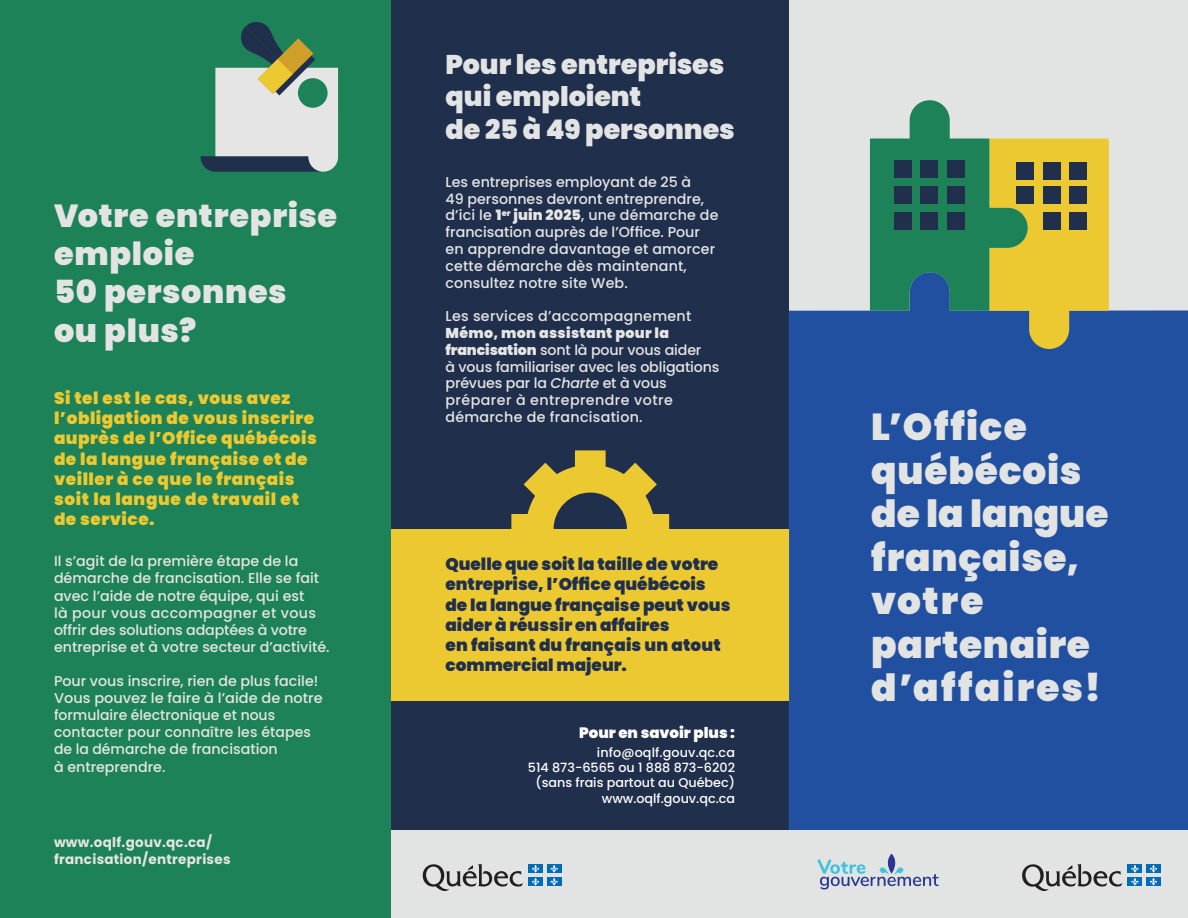
<style>
.page{position:relative;width:1188px;height:918px;background:#fff}
.page>*{position:absolute;margin:0;border:0;box-sizing:border-box;transform-origin:0 0}
.t1{font:900 37.5px/43.5px "Poppins";letter-spacing:.025em;color:#e2e3e3}
.t2{font:900 31.8px/38.2px "Poppins";letter-spacing:.02em;color:#e2e3e3}
.t3{font:900 27px/32.4px "Poppins";color:#e2e3e3}
.t4{font:900 16.8px/20.2px "Poppins";letter-spacing:.03em;color:#ecc931}
.t5{font:900 16.8px/20.2px "Poppins";color:#202f4c}
.t6{font:900 15px "Poppins";color:#fff}
.t7{font:500 14.25px/16.8px "Poppins";color:#e4e5e4}
.t8{font:500 14.25px "Poppins";letter-spacing:.03em;color:#e4e5e4}
.t9{font:500 14.25px "Poppins";letter-spacing:.02em;color:#e4e5e4}
.t10{font:700 13.5px/16.2px "Poppins";letter-spacing:.02em;color:#e4e5e4}
.t11{font:500 12.75px/15.3px "Poppins";color:#fff;text-align:center}
.s1{font-weight:900}
.s2{font-style:italic}
</style>
<div class="page">
<div style="left:0;top:0;width:392px;height:918px;background:#1d8257"></div>
<div style="left:392px;top:0;width:397px;height:831px;background:#202f4c"></div>
<svg style="left:201px;top:22px;width:138px;height:150px"></svg>
<div style="left:392px;top:529px;width:397px;height:172px;background:#ecc931"></div>
<svg style="left:511px;top:450px;width:158px;height:79px"></svg>
<div style="left:789px;top:0;width:399px;height:313px;background:#e2e3e3"></div>
<div style="left:789px;top:311px;width:399px;height:520px;background:#2250a0"></div>
<svg style="left:870px;top:100px;width:239px;height:249px"></svg>
<div style="left:392px;top:831px;width:796px;height:87px;background:#e2e3e3"></div>
<svg style="left:818px;top:854px;width:121px;height:35px"></svg>
<svg style="left:1022px;top:864px;width:101px;height:27px"></svg>
<div style="left:1128px;top:864px;width:14px;height:9px;background:#006bb6"></div>
<div style="left:1146px;top:864px;width:15px;height:9px;background:#006bb6"></div>
<div style="left:1128px;top:877px;width:14px;height:9px;background:#006bb6"></div>
<svg style="left:1131px;top:865px;width:8px;height:21px"></svg>
<div style="left:1146px;top:877px;width:15px;height:9px;background:#006bb6"></div>
<svg style="left:1150px;top:865px;width:7px;height:21px"></svg>
<svg style="left:423px;top:864px;width:100px;height:27px"></svg>
<div style="left:528px;top:864px;width:15px;height:9px;background:#006bb6"></div>
<div style="left:547px;top:864px;width:14px;height:9px;background:#006bb6"></div>
<div style="left:528px;top:877px;width:15px;height:9px;background:#006bb6"></div>
<svg style="left:532px;top:865px;width:7px;height:21px"></svg>
<div style="left:547px;top:877px;width:14px;height:9px;background:#006bb6"></div>
<svg style="left:550px;top:865px;width:8px;height:21px"></svg>
<p class="t2" style="left:54px;top:197px;width:285px">Votre entreprise emploie<br>50 personnes</p>
<p class="t2" style="left:54px;top:311px;width:144px">ou plus?</p>
<p class="t4" style="left:54px;top:388px;width:264px">Si tel est le cas, vous avez l’obligation de vous inscrire auprès de l’Office québécois de la langue française et de veiller à ce que le français soit la langue de travail et de service.</p>
<p class="t7" style="left:54px;top:553px;width:277px">Il s’agit de la première étape de la démarche de francisation. Elle se fait avec l’aide de notre équipe, qui est<br>là pour vous accompagner et vous offrir des solutions adaptées à votre entreprise et à votre secteur d’activité.</p>
<p class="t7" style="left:54px;top:673px;width:270px;line-height:17.2px">Pour vous inscrire, rien de plus facile!<br>Vous pouvez le faire à l’aide de notre formulaire électronique et nous contacter pour connaître les étapes de la démarche de francisation<br>à entreprendre.</p>
<p class="t10" style="left:54px;top:835px;width:178px">www.oqlf.gouv.qc.ca/ francisation/entreprises</p>
<p class="t3" style="left:446px;top:48px;width:280px">Pour les entreprises</p>
<p class="t3" style="left:446px;top:81px;width:291px">qui emploient<br>de 25 à 49 personnes</p>
<p class="t7" style="left:446px;top:173px;width:274px">Les entreprises employant de 25 à<br>49 personnes devront entreprendre, d’ici le <span class="s1">1</span><sup>er</sup> <span class="s1">juin 2025</span>, une démarche de francisation auprès de l’Office. Pour</p>
<p class="t7" style="left:446px;top:241px;width:271px">en apprendre davantage et amorcer cette démarche dès maintenant, consultez notre site Web.</p>
<p class="t7" style="left:446px;top:308px;width:276px">Les services d’accompagnement <span class="s1">Mémo, mon assistant pour la francisation</span> sont là pour vous aider<br>à vous familiariser avec les obligations prévues par la <span class="s2">Charte</span> et à vous</p>
<p class="t8" style="left:446px;top:392px;width:229px">préparer à entreprendre votre</p>
<p class="t9" style="left:446px;top:409px;width:199px">démarche de francisation.</p>
<p class="t1" style="left:871px;top:405px;width:157px">L’Office</p>
<p class="t1" style="left:871px;top:449px;width:239px">québécois de la langue française, votre</p>
<p class="t1" style="left:871px;top:623px;width:231px">partenaire d’affaires!</p>
<p class="t6" style="left:579px;top:724px;width:157px">Pour en savoir plus :</p>
<p class="t11" style="left:597px;top:745px;width:140px">info@oqlf.gouv.qc.ca</p>
<p class="t11" style="left:528px;top:760px;width:209px">514 873-6565 ou 1 888 873-6202 (sans frais partout au Québec)</p>
<p class="t11" style="left:602px;top:791px;width:135px">www.oqlf.gouv.qc.ca</p>
<p class="t5" style="left:446px;top:554px;width:286px">Quelle que soit la taille de votre entreprise, l’Office québécois de la langue française peut vous aider à réussir en affaires<br>en faisant du français un atout commercial majeur.</p>
</div>
